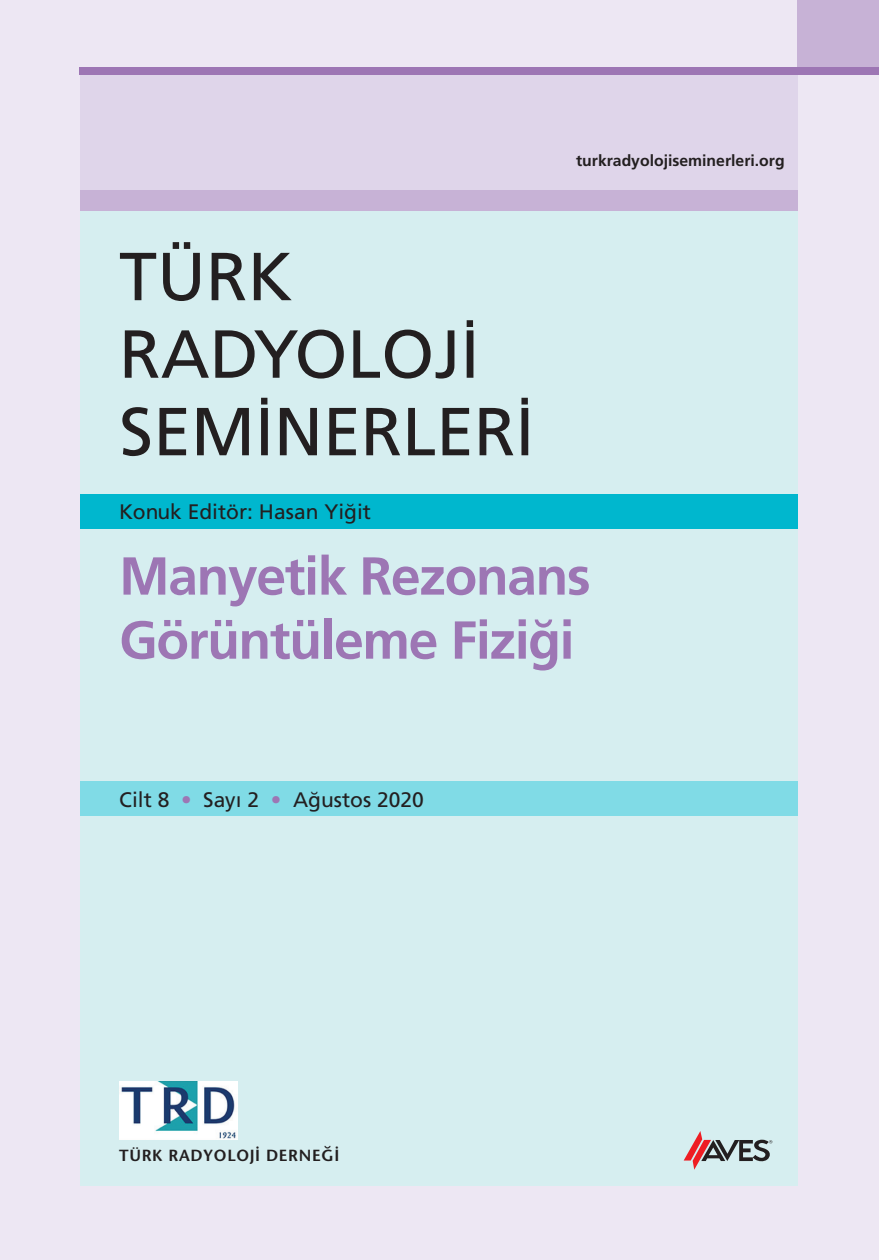
<style>
.page{position:relative;width:879px;height:1260px;background:#fff}
.page>*{position:absolute;margin:0;border:0;box-sizing:border-box;transform-origin:0 0}
.t1{font:67.9px/77.5px "Frutiger Normal Tr";color:#231f20}
.t2{font:53.38px/64px "Frutiger Bold Tr";letter-spacing:-.025em;color:#9d76b4}
.t3{font:21px "Frutiger Normal Tr";color:#231f20}
.t4{font:600 16.1px "Stone Sans Std";letter-spacing:.04em;color:#231f20}
.t5{font:15.75px "Frutiger Bold Tr";color:#231f20}
.s1{color:#9d76b4}
</style>
<div class="page">
<div style="left:0;top:0;width:878px;height:1260px;background:#ede7f3"></div>
<div style="left:796px;top:0;width:82px;height:68px;background:#c7b2d6"></div>
<div style="left:80px;top:74px;width:716px;height:1112px;background:#d6eef0"></div>
<div style="left:80px;top:74px;width:716px;height:116px;background:#dfd5ea"></div>
<svg style="left:683px;top:1131px;width:89px;height:39px"></svg>
<div style="left:80px;top:190px;width:716px;height:21px;background:#c7b2d6"></div>
<div style="left:80px;top:494px;width:716px;height:34px;background:#00b7ce"></div>
<div style="left:80px;top:781px;width:716px;height:35px;background:#80dbe6"></div>
<img style="left:119px;top:1082px;width:118px;height:57px">
<div style="left:80px;top:67px;width:798px;height:7px;background:#9d76b4"></div>
<p class="t1" style="left:119px;top:237px;width:175px">TÜRK</p>
<p class="t1" style="left:119px;top:315px;width:416px">RADYOLOJİ<br>SEMİNERLERİ</p>
<p class="t3" style="left:119px;top:499px;width:253px">Konuk Editör: Hasan Yiğit</p>
<p class="t5" style="left:575px;top:151px;width:210px">turkradyolojiseminerleri.org</p>
<p class="t2" style="left:119px;top:543px;width:472px">Manyetik Rezonans<br>Görüntüleme Fiziği</p>
<p class="t3" style="left:119px;top:787px;width:306px">Cilt 8 <span class="s1">•</span> Sayı 2 <span class="s1">•</span> Ağustos 2020</p>
<p class="t4" style="left:119px;top:1146px;width:221px">TÜRK RADYOLOJİ DERNEĞİ</p>
</div>
